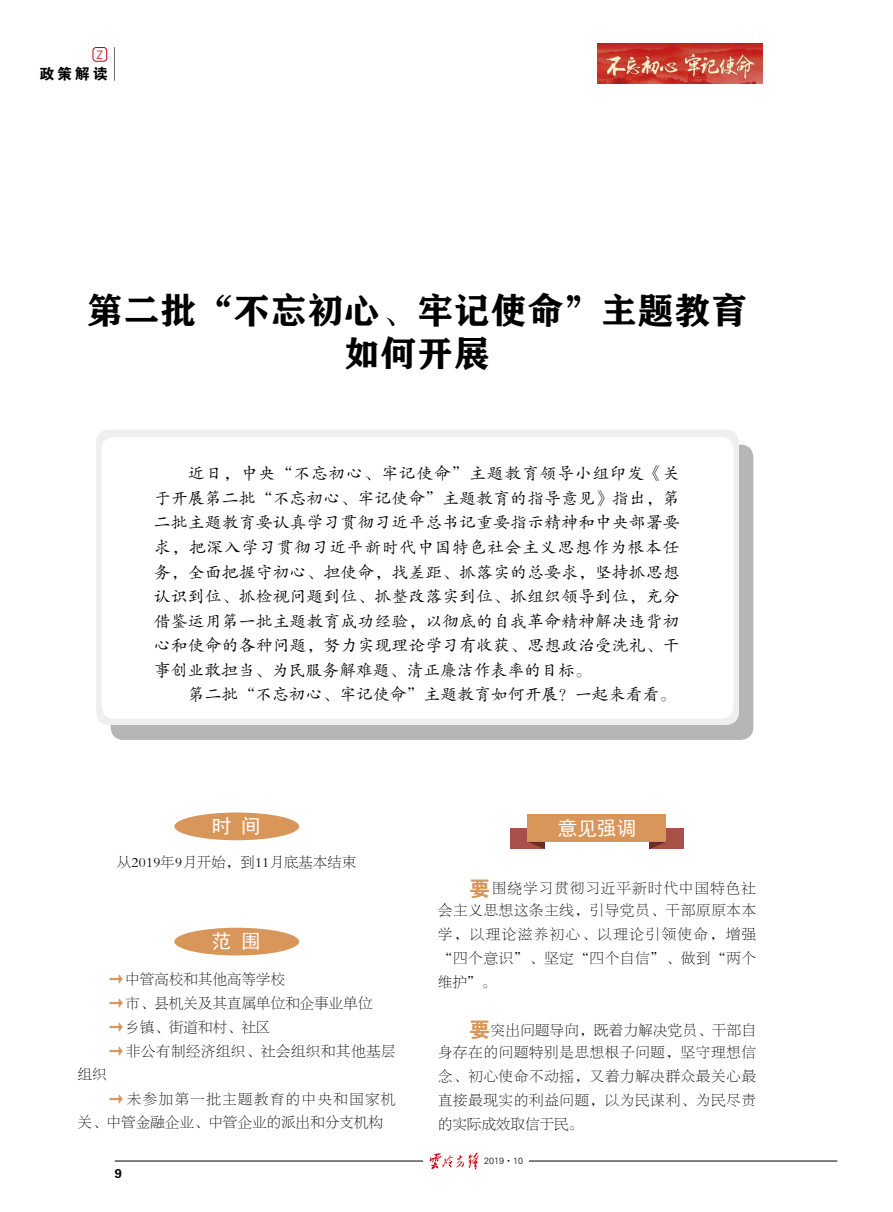
<style>
.page{position:relative;width:893px;height:1212px;background:#fff}
.page>*{position:absolute;margin:0;border:0;box-sizing:border-box;transform-origin:0 0}
.t1{font:36px/43.2px "FZCHSJW GB1 0";letter-spacing:.02em;color:#000;text-align:center}
.t2{font:19.5px "Sim Hei";color:#fff}
.t3{font:16.5px/24.6px "FZKTK GBK1 0";letter-spacing:.02em;color:#000;text-align:justify}
.t4{font:15px "FZDHTK GBK1 0";color:#000}
.t5{font:14.25px/24px "FZBSK GBK1 0";letter-spacing:.065em;color:#000;text-align:right}
.t6{font:14.25px "FZBSK GBK1 0";letter-spacing:.02em;color:#000}
.t7{font:12.75px "FZDHTK GBK1 0";color:#000}
.t8{font:11.55px "FZY1 K GBK1 0";color:#c7000b}
.t9{font:9px "FZXH1 K GBK1 0";color:#000}
.s1{font-family:"Sim Hei";font-size:16.5px;color:#d8965a}
.s2{font-family:"FZDHTK GBK1 0";font-size:21px;color:#d8965a}
</style>
<div class="page">
<hr style="left:115px;top:1161px;width:308px;height:1px;background:#000">
<svg style="left:430px;top:1152px;width:48px;height:17px"></svg>
<hr style="left:529px;top:1161px;width:308px;height:1px;background:#000">
<div style="left:93px;top:47px;width:14px;height:14px;border:1px solid #c7000b;border-radius:3px"></div>
<hr style="left:114px;top:47px;width:1px;height:34px;background:#666464">
<div style="left:111px;top:445px;width:642px;height:295px;background:#b5b6b6;border-radius:13px"></div>
<div style="left:96px;top:430px;width:643px;height:295px;background:#efefef;border-radius:13px"></div>
<div style="left:102px;top:437px;width:631px;height:282px;background:#fff;border-radius:13px"></div>
<div style="left:174px;top:812px;width:125px;height:28px;background:#d8965a;border-radius:50%"></div>
<div style="left:174px;top:928px;width:125px;height:27px;background:#d8965a;border-radius:50%"></div>
<div style="left:511px;top:828px;width:34px;height:21px;background:#a8514a"></div>
<div style="left:649px;top:828px;width:34px;height:21px;background:#a8514a"></div>
<div style="left:528px;top:815px;width:138px;height:27px;background:#d8965a"></div>
<svg style="left:528px;top:842px;width:17px;height:7px"></svg>
<svg style="left:649px;top:842px;width:17px;height:7px"></svg>
<img style="left:598px;top:44px;width:165px;height:39px">
<p class="t8" style="left:97px;top:48px;width:8px">Z</p>
<p class="t4" style="left:40px;top:66px;width:70px">政策解读</p>
<h1 class="t1" style="left:87px;top:290px;width:662px">第二批“不忘初心、牢记使命”主题教育如何开展</h1>
<p class="t3" style="left:154px;top:462px;width:527px;text-indent:34px">近日，中央“不忘初心、牢记使命”主题教育领导小组印发《关于开展第二批“不忘初心、牢记使命”主题教育的指导意见》指出，第二批主题教育要认真学习贯彻习近平总书记重要指示精神和中央部署要求，把深入学习贯彻习近平新时代中国特色社会主义思想作为根本任务，全面把握守初心、担使命，找差距、抓落实的总要求，坚持抓思想认识到位、抓检视问题到位、抓整改落实到位、抓组织领导到位，充分借鉴运用第一批主题教育成功经验，以彻底的自我革命精神解决违背初心和使命的各种问题，努力实现理论学习有收获、思想政治受洗礼、干事创业敢担当、为民服务解难题、清正廉洁作表率的目标。</p>
<p class="t3" style="left:188px;top:683px;width:489px">第二批“不忘初心、牢记使命”主题教育如何开展？一起来看看。</p>
<p class="t2" style="left:212px;top:816px;width:50px">时 间</p>
<p class="t6" style="left:117px;top:855px;width:241px">从2019年9月开始，到11月底基本结束</p>
<p class="t2" style="left:212px;top:932px;width:50px">范 围</p>
<p class="t6" style="left:109px;top:971px;width:178px"><span class="s1">→</span>中管高校和其他高等学校</p>
<p class="t6" style="left:109px;top:995px;width:265px"><span class="s1">→</span>市、县机关及其直属单位和企事业单位</p>
<p class="t5" style="left:109px;top:1015px;width:163px"><span class="s1">→</span>乡镇、街道和村、社区</p>
<p class="t5" style="left:109px;top:1039px;width:288px"><span class="s1">→</span>非公有制经济组织、社会组织和其他基层</p>
<p class="t5" style="left:78px;top:1062px;width:30px">组织</p>
<p class="t5" style="left:78px;top:1088px;width:319px;line-height:22.8px;text-align:left;text-indent:31px"><span class="s1">→</span>未参加第一批主题教育的中央和国家机关、中管金融企业、中管企业的派出和分支机构</p>
<p class="t7" style="left:115px;top:1166px;width:9px">9</p>
<p class="t2" style="left:558px;top:819px;width:79px">意见强调</p>
<p class="t5" style="left:438px;top:877px;width:319px;line-height:22.2px"><span class="s2">要</span>围绕学习贯彻习近平新时代中国特色社<br>会主义思想这条主线，引导党员、干部原原本本</p>
<p class="t5" style="left:438px;top:923px;width:319px;text-align:justify">学，以理论滋养初心、以理论引领使命，增强“四个意识”、坚定“四个自信”、做到“两个维护”。</p>
<p class="t5" style="left:438px;top:1019px;width:319px;line-height:22.2px"><span class="s2">要</span>突出问题导向，既着力解决党员、干部自<br>身存在的问题特别是思想根子问题，坚守理想信</p>
<p class="t5" style="left:438px;top:1064px;width:319px;text-align:justify">念、初心使命不动摇，又着力解决群众最关心最直接最现实的利益问题，以为民谋利、为民尽责的实际成效取信于民。</p>
<p class="t9" style="left:484px;top:1156px;width:40px">2019·10</p>
</div>
